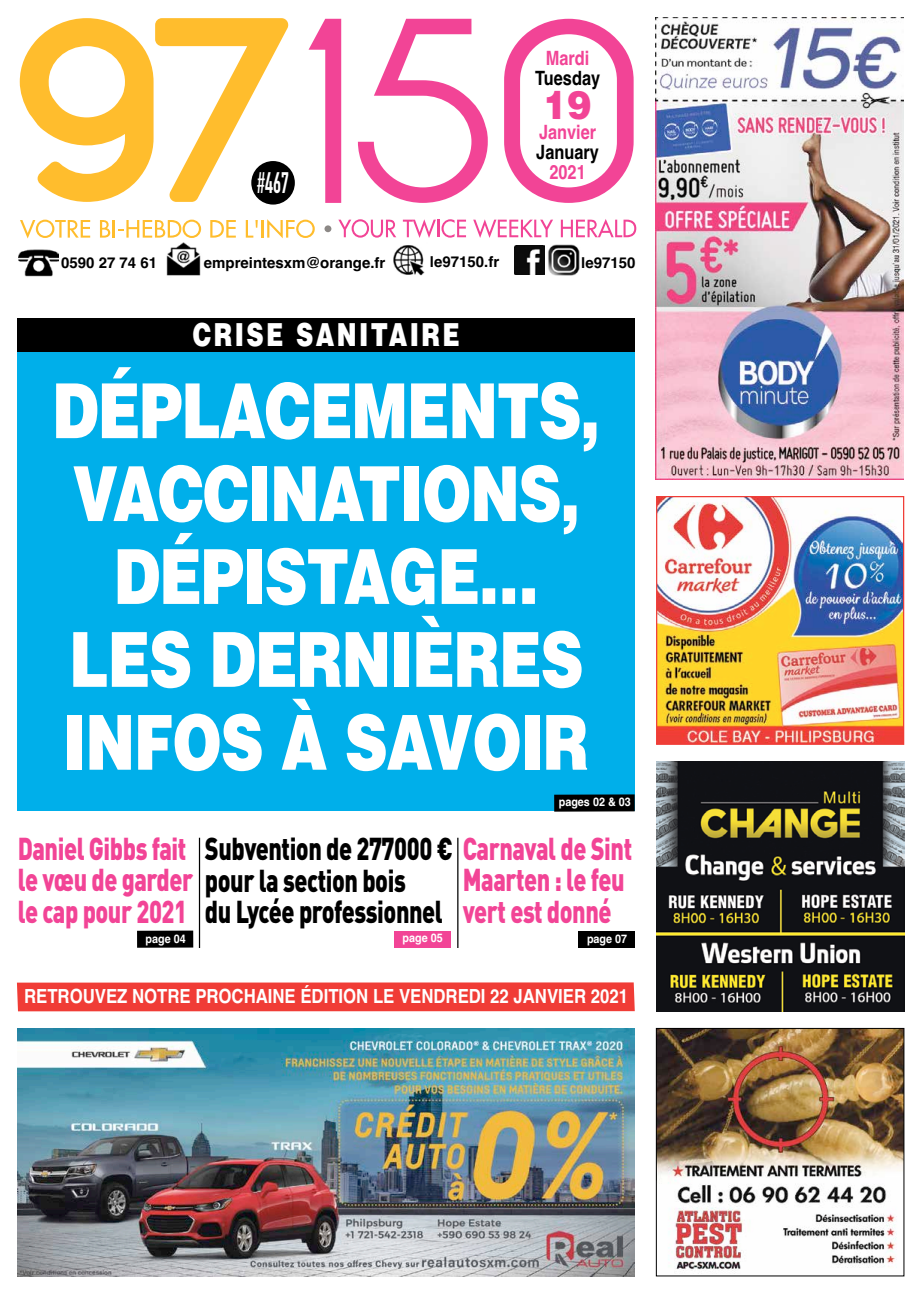
<style>
.page{position:relative;width:922px;height:1294px;background:#fff}
.page>*{position:absolute;margin:0;border:0;box-sizing:border-box;transform-origin:0 0}
.t1{font:900 76px/82.9px "Helvetica";letter-spacing:-.02em;color:#fff;text-align:center;scale:.78 1}
.t2{font:900 39.25px "Helvetica";color:#f24496;scale:.91 1}
.t3{font:900 31.75px "Helvetica";letter-spacing:.1em;color:#fff;scale:.75 1}
.t4{font:900 31.25px "DIN Pro";letter-spacing:-.02em;color:#000;scale:.75 1}
.t5{font:900 31.25px/62.5px "DIN Pro";letter-spacing:-.02em;color:#f24496;scale:.75 1}
.t6{font:700 29.25px "DIN Condensed";color:#fff;scale:.73 1}
.t7{font:700 19.62px "Helvetica";color:#f24496;scale:.83 1}
.t8{font:700 19.62px "Helvetica";color:#000;scale:.83 1}
.t9{font:700 19.38px "Helvetica";color:#fff;scale:.86 1}
.t10{font:700 15px "Helvetica";color:#000}
.t11{font:700 11.88px "Helvetica";color:#fff;scale:.91 1}
.s1{color:#f24496}
</style>
<div class="page">
<div style="left:18px;top:348px;width:616px;height:463px;background:#00afea"></div>
<img style="left:19px;top:249px;width:40px;height:28px">
<svg style="left:20px;top:18px;width:268px;height:184px"></svg>
<svg style="left:308px;top:19px;width:33px;height:184px"></svg>
<svg style="left:358px;top:19px;width:129px;height:184px"></svg>
<svg style="left:504px;top:19px;width:129px;height:184px"></svg>
<div style="left:324px;top:225px;width:7px;height:7px;background:#8c8886;border-radius:50%"></div>
<svg style="left:20px;top:220px;width:70px;height:18px"></svg>
<svg style="left:100px;top:220px;width:101px;height:18px"></svg>
<svg style="left:210px;top:220px;width:26px;height:18px"></svg>
<svg style="left:246px;top:220px;width:12px;height:18px"></svg>
<hr style="left:261px;top:220px;width:3px;height:18px;background:#ffbd2d">
<svg style="left:267px;top:219px;width:48px;height:19px"></svg>
<svg style="left:338px;top:219px;width:58px;height:19px"></svg>
<svg style="left:403px;top:219px;width:63px;height:19px"></svg>
<svg style="left:473px;top:219px;width:80px;height:19px"></svg>
<svg style="left:560px;top:219px;width:76px;height:18px"></svg>
<div style="left:251px;top:161px;width:44px;height:43px;background:#000;border-radius:50%"></div>
<img style="left:393px;top:245px;width:32px;height:31px">
<img style="left:514px;top:244px;width:66px;height:32px">
<img style="left:166px;top:243px;width:35px;height:33px">
<div style="left:18px;top:318px;width:616px;height:33px;background:#000"></div>
<div style="left:17px;top:982px;width:617px;height:29px;background:#f03c36"></div>
<img style="left:655px;top:18px;width:248px;height:461px">
<img style="left:658px;top:498px;width:244px;height:244px">
<div style="left:656px;top:496px;width:248px;height:248px;border:1px solid #f03c36"></div>
<img style="left:656px;top:761px;width:248px;height:250px">
<div style="left:394px;top:930px;width:56px;height:17px;background:#f24496"></div>
<hr style="left:457px;top:837px;width:1px;height:110px;background:#000">
<hr style="left:199px;top:837px;width:1px;height:110px;background:#000">
<div style="left:137px;top:930px;width:56px;height:17px;background:#000"></div>
<div style="left:578px;top:930px;width:56px;height:17px;background:#000"></div>
<img style="left:18px;top:1028px;width:616px;height:248px">
<div style="left:554px;top:794px;width:80px;height:17px;background:#000"></div>
<img style="left:658px;top:1030px;width:244px;height:244px">
<div style="left:656px;top:1028px;width:248px;height:248px;border:1px solid #000"></div>
<p class="t6" style="left:257px;top:165px;width:45px">#467</p>
<p class="t7" style="left:545px;top:42px;width:54px">Mardi</p>
<p class="t8" style="left:535px;top:62px;width:80px">Tuesday</p>
<p class="t7" style="left:539px;top:116px;width:70px">Janvier</p>
<p class="t8" style="left:536px;top:136px;width:77px">January</p>
<p class="t7" style="left:549px;top:156px;width:45px">2021</p>
<p class="t2" style="left:543px;top:79px;width:54px">19</p>
<p class="t10" style="left:61px;top:251px;width:97px">0590 27 74 61</p>
<p class="t10" style="left:204px;top:250px;width:183px">empreintesxm@orange.fr</p>
<p class="t10" style="left:430px;top:250px;width:71px">le97150.fr</p>
<p class="t10" style="left:581px;top:251px;width:56px">le97150</p>
<p class="t3" style="left:193px;top:314px;width:357px">CRISE SANITAIRE</p>
<h1 class="t1" style="left:52px;top:367px;width:703px">DÉPLACEMENTS,<br>VACCINATIONS,<br>DÉPISTAGE…<br>LES DERNIÈRES<br>INFOS À SAVOIR</h1>
<p class="t11" style="left:558px;top:792px;width:81px">pages 02 &amp; 03</p>
<p class="t5" style="left:18px;top:813px;width:227px">Daniel Gibbs fait le cap pour 2021</p>
<p class="t4" style="left:205px;top:822px;width:571px">Subvention de 277000 € <span class="s1">Carnaval de Sint</span></p>
<p class="t4" style="left:18px;top:853px;width:519px"><span class="s1">le vœu de garder</span> pour la section bois</p>
<p class="t4" style="left:205px;top:884px;width:319px">du Lycée professionnel</p>
<p class="t11" style="left:145px;top:928px;width:46px">page 04</p>
<p class="t11" style="left:587px;top:929px;width:46px">page 07</p>
<p class="t5" style="left:462px;top:860px;width:217px;line-height:31.2px">Maarten : le feu vert est donné</p>
<p class="t11" style="left:402px;top:928px;width:46px">page 05</p>
<p class="t9" style="left:24px;top:980px;width:703px">RETROUVEZ NOTRE PROCHAINE ÉDITION LE VENDREDI 22 JANVIER 2021</p>
</div>
